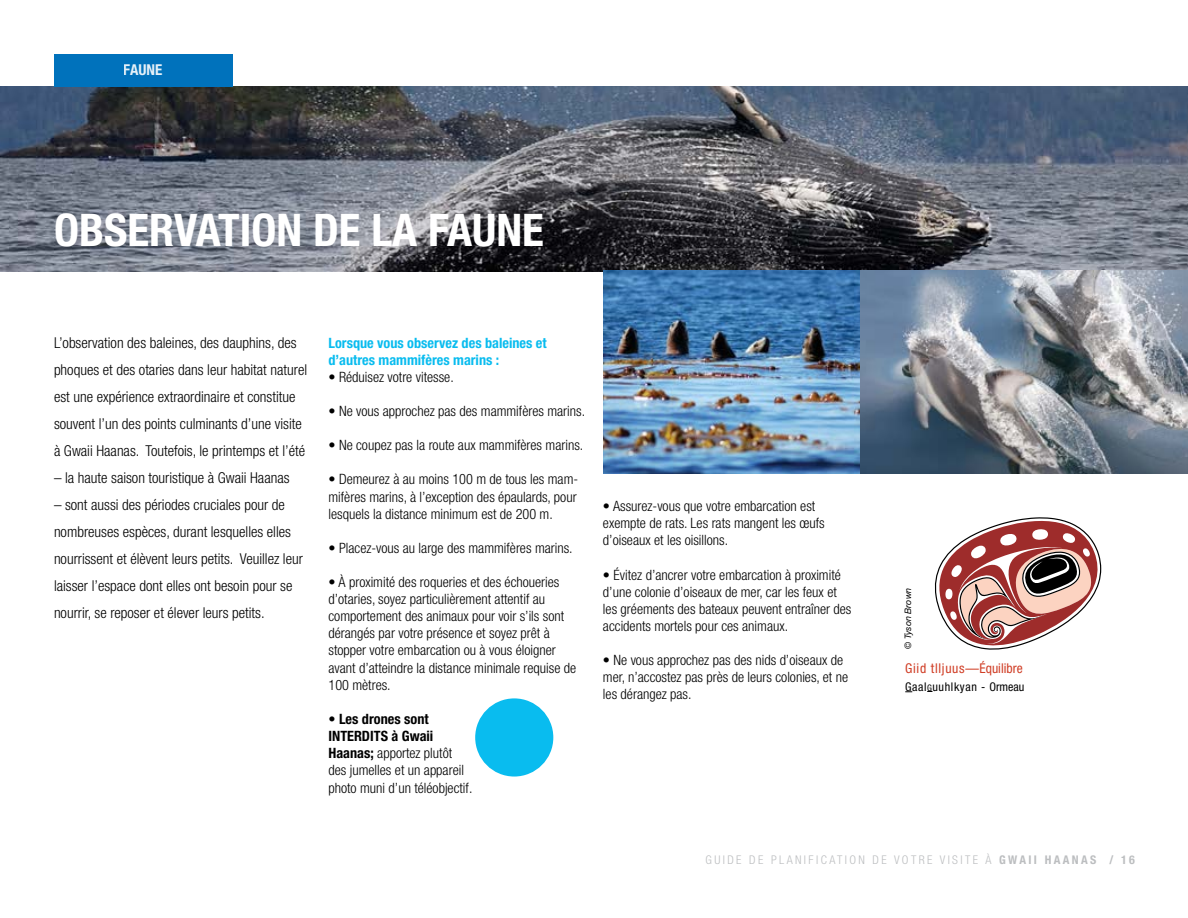
<style>
.page{position:relative;width:1188px;height:918px;background:#fff}
.page>*{position:absolute;margin:0;border:0;box-sizing:border-box;transform-origin:0 0}
.t1{font:700 condensed 45px "Helvetica Neue LT Std";color:#fff}
.t2{font:300 condensed 15px/27px "Helvetica Neue LT Std";color:#000}
.t3{font:700 condensed 15px "Helvetica Neue LT Std";color:#fff}
.t4{font:300 condensed 14.25px/17.1px "Helvetica Neue LT Std";color:#000}
.t5{font:700 condensed 14.25px/17.1px "Helvetica Neue LT Std";color:#09bcef}
.t6{font:condensed 13.5px "Helvetica Neue LT Std";letter-spacing:.05em;color:#d03e26}
.t7{font:300 condensed 12px "Helvetica Neue LT Std";letter-spacing:.2em;color:#bcbec0}
.t8{font:condensed 12px "Helvetica Neue LT Std";letter-spacing:.05em;color:#000}
.t9{font:italic 9px "Helvetica Neue LT Std";color:#000}
.s1{font-weight:700}
.s2{font-size:9px}
</style>
<div class="page">
<img style="left:0;top:86px;width:1188px;height:185px">
<div style="left:475px;top:698px;width:78px;height:79px;background:#09bcef;border-radius:50%"></div>
<div style="left:508px;top:717px;width:122px;height:13px;background:#fff"></div>
<svg style="left:490px;top:698px;width:51px;height:32px"></svg>
<div style="left:54px;top:54px;width:178px;height:32px;background:#0072bc"></div>
<img style="left:603px;top:270px;width:585px;height:203px">
<svg style="left:935px;top:517px;width:166px;height:133px"></svg>
<p class="t3" style="left:124px;top:60px;width:40px">FAUNE</p>
<h1 class="t1" style="left:54px;top:203px;width:491px">OBSERVATION DE LA FAUNE</h1>
<p class="t2" style="left:54px;top:329px;width:255px">L’observation des baleines, des dauphins, des phoques et des otaries dans leur habitat naturel est une expérience extraordinaire et constitue souvent l’un des points culminants d’une visite à Gwaii Haanas. Toutefois, le printemps et l’été</p>
<p class="t2" style="left:54px;top:464px;width:237px">– la haute saison touristique à Gwaii Haanas</p>
<p class="t2" style="left:54px;top:491px;width:250px">– sont aussi des périodes cruciales pour de nombreuses espèces, durant lesquelles elles nourrissent et élèvent leurs petits. Veuillez leur laisser l’espace dont elles ont besoin pour se nourrir, se reposer et élever leurs petits.</p>
<p class="t5" style="left:328px;top:334px;width:220px">Lorsque vous observez des baleines et d’autres mammifères marins :</p>
<p class="t4" style="left:328px;top:368px;width:127px">• Réduisez votre vitesse.</p>
<p class="t4" style="left:328px;top:402px;width:258px">• Ne vous approchez pas des mammifères marins.</p>
<p class="t4" style="left:328px;top:437px;width:256px">• Ne coupez pas la route aux mammifères marins.</p>
<p class="t4" style="left:328px;top:471px;width:251px;text-align:justify">• Demeurez à au moins 100 m de tous les mam&shy;mifères marins, à l’exception des épaulards, pour lesquels la distance minimum est de 200 m.</p>
<p class="t4" style="left:328px;top:539px;width:246px">• Placez-vous au large des mammifères marins.</p>
<p class="t4" style="left:328px;top:573px;width:249px">• À proximité des roqueries et des échoueries d’otaries, soyez particulièrement attentif au comportement des animaux pour voir s’ils sont dérangés par votre présence et soyez prêt à stopper votre embarcation ou à vous éloigner avant d’atteindre la distance minimale requise de 100 mètres.</p>
<p class="t4" style="left:328px;top:710px;width:145px">• <span class="s1">Les drones sont<br>INTERDITS à Gwaii<br>Haanas;</span> apportez plutôt des jumelles et un appareil photo muni d’un téléobjectif.</p>
<p class="t4" style="left:603px;top:498px;width:223px">• Assurez-vous que votre embarcation est exempte de rats. Les rats mangent les œufs d’oiseaux et les oisillons.</p>
<p class="t4" style="left:603px;top:566px;width:250px">• Évitez d’ancrer votre embarcation à proximité d’une colonie d’oiseaux de mer, car les feux et les gréements des bateaux peuvent entraîner des accidents mortels pour ces animaux.</p>
<p class="t4" style="left:603px;top:651px;width:247px">• Ne vous approchez pas des nids d’oiseaux de mer, n’accostez pas près de leurs colonies, et ne les dérangez pas.</p>
<p class="t9" style="left:902px;top:649px;width:63px;rotate:-90deg">© Tyson Brown</p>
<p class="t6" style="left:905px;top:660px;width:119px">Giid tlljuus—Équilibre</p>
<p class="t8" style="left:905px;top:679px;width:121px">Gaal<span class="s2">G</span>uuhlkyan - Ormeau</p>
<p class="t7" style="left:706px;top:853px;width:431px">GUIDE DE PLANIFICATION DE VOTRE VISITE À <span class="s1">GWAII HAANAS / 16</span></p>
</div>
